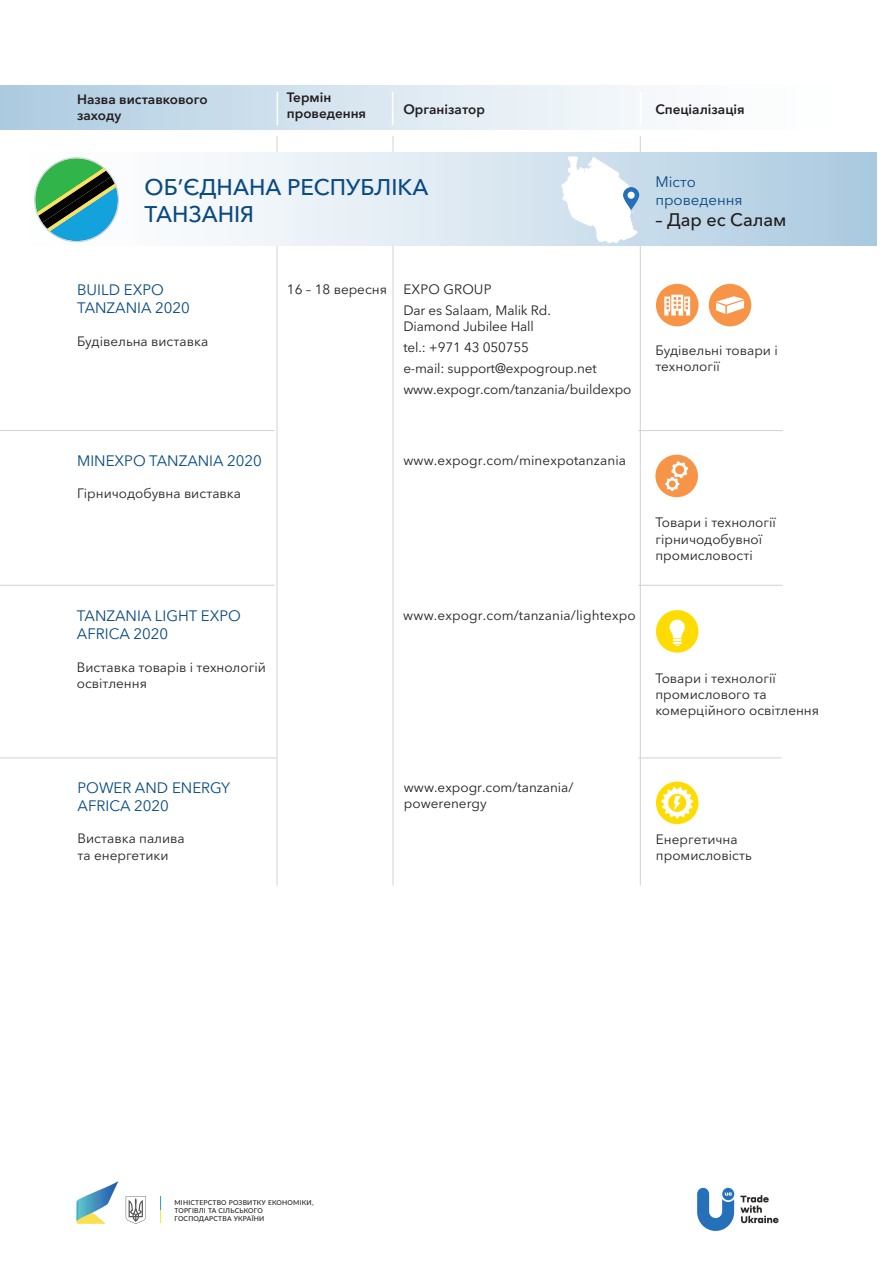
<style>
.page{position:relative;width:893px;height:1263px;background:#fff}
.page>*{position:absolute;margin:0;border:0;box-sizing:border-box;transform-origin:0 0}
.t1{font:500 22.5px/27px "Avenir Next Cyr";color:#0a4a81}
.t2{font:500 18px "Avenir Next Cyr";color:#231f20}
.t3{font:15px/18px "Avenir Next Cyr";color:#084a81}
.t4{font:13.5px/16.2px "Avenir Next Cyr";color:#231f20}
.t5{font:600 13.5px/16.2px "Avenir Next Cyr";color:#231f20}
.t6{font:500 6.75px/8.1px "Lato";letter-spacing:.03em;color:#231f20}
</style>
<div class="page">
<hr style="left:277px;top:136px;width:1px;height:749px;background:#d1d2d4">
<hr style="left:640px;top:136px;width:1px;height:749px;background:#d1d2d4">
<hr style="left:393px;top:136px;width:1px;height:749px;background:#d1d2d4">
<div style="left:656px;top:610px;width:42px;height:43px;background:#ffdc01;border-radius:50%"></div>
<svg style="left:669px;top:620px;width:16px;height:26px"></svg>
<div style="left:655px;top:455px;width:43px;height:42px;background:#f79447;border-radius:50%"></div>
<svg style="left:665px;top:461px;width:23px;height:30px"></svg>
<div style="left:0;top:152px;width:876px;height:94px;background:linear-gradient(to right,#fff,#b0cde1)"></div>
<svg style="left:561px;top:156px;width:78px;height:88px"></svg>
<svg style="left:34px;top:157px;width:85px;height:85px"></svg>
<div style="left:709px;top:284px;width:42px;height:42px;background:#f79447;border-radius:50%"></div>
<svg style="left:716px;top:296px;width:28px;height:18px"></svg>
<div style="left:656px;top:284px;width:42px;height:42px;background:#f79447;border-radius:50%"></div>
<svg style="left:664px;top:295px;width:26px;height:21px"></svg>
<hr style="left:638px;top:430px;width:145px;height:1px;background:#d1d2d4">
<hr style="left:638px;top:585px;width:145px;height:1px;background:#d1d2d4">
<div style="left:0;top:85px;width:876px;height:44px;background:linear-gradient(to right,#b2cee2,#fff)"></div>
<hr style="left:277px;top:92px;width:1px;height:33px;background:#fff">
<hr style="left:392px;top:92px;width:1px;height:33px;background:#fff">
<hr style="left:640px;top:92px;width:1px;height:33px;background:#fff">
<hr style="left:638px;top:757px;width:144px;height:1px;background:#d1d2d4">
<svg style="left:740px;top:1195px;width:38px;height:28px"></svg>
<svg style="left:697px;top:1188px;width:37px;height:43px"></svg>
<svg style="left:77px;top:1181px;width:42px;height:43px"></svg>
<svg style="left:126px;top:1196px;width:20px;height:28px"></svg>
<svg style="left:160px;top:1197px;width:1px;height:25px"></svg>
<svg style="left:623px;top:187px;width:16px;height:23px"></svg>
<div style="left:628px;top:192px;width:7px;height:7px;background:#fff;border-radius:50%"></div>
<hr style="left:0;top:757px;width:276px;height:1px;background:#d1d2d4">
<hr style="left:0;top:430px;width:275px;height:1px;background:#d1d2d4">
<hr style="left:0;top:585px;width:275px;height:1px;background:#d1d2d4">
<div style="left:656px;top:782px;width:42px;height:42px;background:#ffdc01;border-radius:50%"></div>
<svg style="left:661px;top:787px;width:32px;height:32px"></svg>
<p class="t5" style="left:77px;top:91px;width:132px">Назва виставкового заходу</p>
<p class="t5" style="left:287px;top:89px;width:81px">Термін проведення</p>
<p class="t5" style="left:403px;top:101px;width:83px">Організатор</p>
<p class="t5" style="left:655px;top:101px;width:91px">Спеціалізація</p>
<h1 class="t1" style="left:145px;top:174px;width:285px">ОБ’ЄДНАНА РЕСПУБЛІКА<br>ТАНЗАНІЯ</h1>
<p class="t3" style="left:77px;top:281px;width:114px">BUILD EXPO<br>TANZANIA 2020</p>
<p class="t4" style="left:77px;top:333px;width:133px">Будівельна виставка</p>
<p class="t4" style="left:403px;top:279px;width:149px;line-height:21px;text-indent:-116px">16 – 18 вересня EXPO GROUP<br>Dar es Salaam, Malik Rd.</p>
<p class="t4" style="left:403px;top:316px;width:230px;line-height:21px">Diamond Jubilee Hall<br>tel.: +971 43 050755<br>e-mail: support@expogroup.net www.expogr.com/tanzania/buildexpo</p>
<p class="t3" style="left:655px;top:172px;width:89px">Місто проведення</p>
<h2 class="t2" style="left:655px;top:209px;width:133px">– Дар ес Салам</h2>
<p class="t4" style="left:655px;top:342px;width:124px">Будівельні товари і технології</p>
<p class="t3" style="left:77px;top:452px;width:186px">MINEXPO TANZANIA 2020</p>
<p class="t4" style="left:77px;top:486px;width:165px">Гірничодобувна виставка</p>
<p class="t3" style="left:77px;top:607px;width:166px">TANZANIA LIGHT EXPO<br>AFRICA 2020</p>
<p class="t4" style="left:77px;top:659px;width:190px">Виставка товарів і технологій освітлення</p>
<p class="t4" style="left:403px;top:452px;width:224px">www.expogr.com/minexpotanzania</p>
<p class="t4" style="left:403px;top:607px;width:234px">www.expogr.com/tanzania/lightexpo</p>
<p class="t4" style="left:655px;top:514px;width:122px">Товари і технології гірничодобувної промисловості</p>
<p class="t4" style="left:655px;top:670px;width:165px">Товари і технології промислового та комерційного освітлення</p>
<p class="t3" style="left:78px;top:779px;width:154px">POWER AND ENERGY<br>AFRICA 2020</p>
<p class="t4" style="left:78px;top:830px;width:109px">Виставка палива та енергетики</p>
<p class="t4" style="left:404px;top:779px;width:171px">www.expogr.com/tanzania/ powerenergy</p>
<p class="t4" style="left:656px;top:831px;width:97px">Енергетична промисловість</p>
<p class="t6" style="left:174px;top:1198px;width:141px">МІНІСТЕРСТВО РОЗВИТКУ ЕКОНОМІКИ,<br>ТОРГІВЛІ ТА СІЛЬСЬКОГО<br>ГОСПОДАРСТВА УКРАЇНИ</p>
</div>
